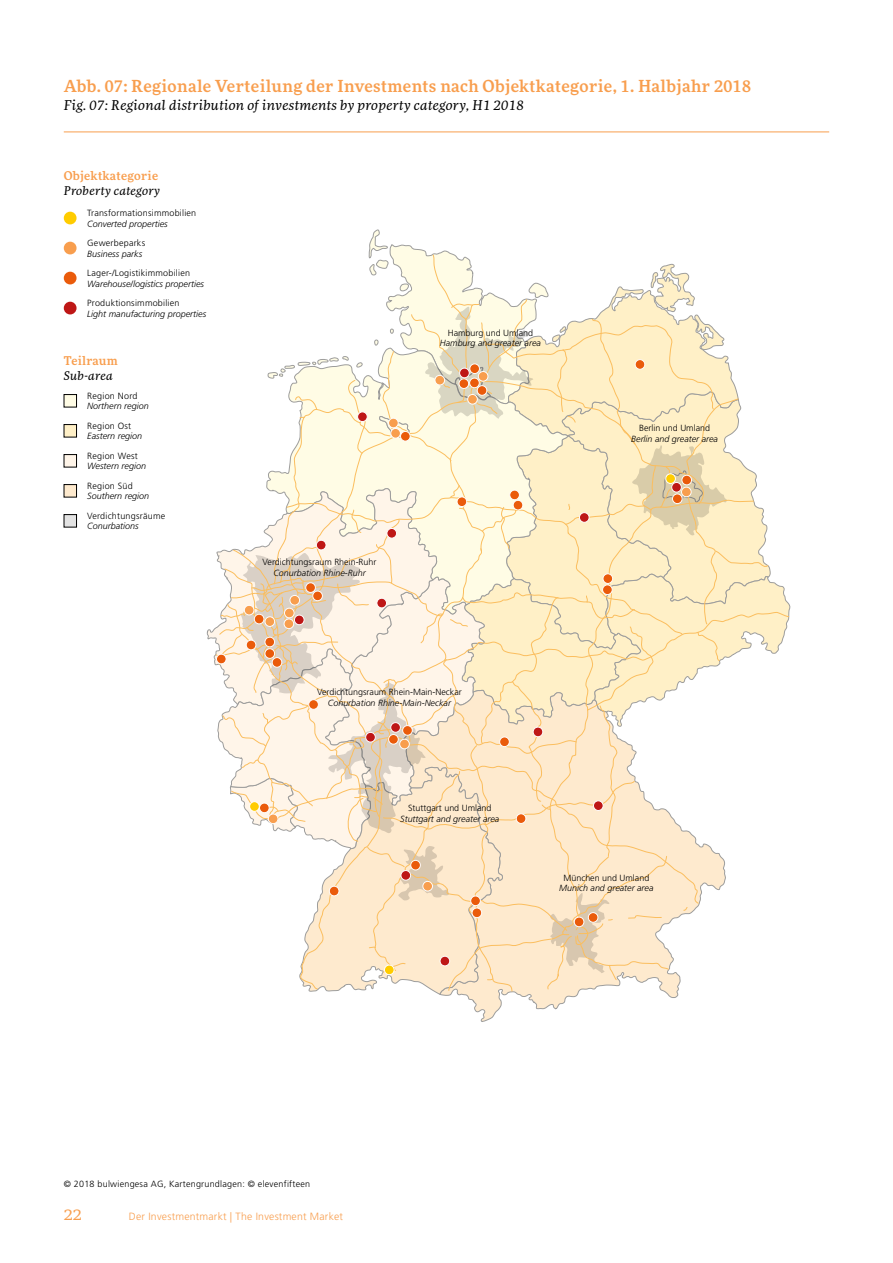
<style>
.page{position:relative;width:893px;height:1263px;background:#fff}
.page>*{position:absolute;margin:0;border:0;box-sizing:border-box;transform-origin:0 0}
.t1{font:500 16.5px "More Pro";letter-spacing:.025em;color:#f89e4e}
.t2{font:expanded 15px "More Pro";color:#f89e4e}
.t3{font:italic 13.5px "More Pro";letter-spacing:.025em;color:#000}
.t4{font:italic 12px "More Pro";letter-spacing:.025em;color:#000}
.t5{font:500 12px "More Pro";letter-spacing:.025em;color:#f89e4e}
.t6{font:300 10.5px "Frutiger LT Std";letter-spacing:.02em;color:#f89e4e}
.t7{font:300 9px "Frutiger LT Std";letter-spacing:.025em;color:#000}
.t8{font:italic 300 9px "Frutiger LT Std";color:#000}
.t9{font:italic 300 8.85px "Frutiger LT Std";color:#000}
.t10{font:300 8.85px "Frutiger LT Std";color:#000}
</style>
<div class="page">
<svg style="left:441px;top:992px;width:238px;height:30px"></svg>
<svg style="left:215px;top:229px;width:576px;height:763px"></svg>
<hr style="left:64px;top:132px;width:765px;height:1px;background:#f89e4e">
<div style="left:64px;top:455px;width:13px;height:12px;background:#fff5e9"></div>
<div style="left:64px;top:454px;width:13px;height:13px;border:1px solid #000"></div>
<div style="left:64px;top:425px;width:13px;height:12px;background:#fff0c7"></div>
<div style="left:64px;top:424px;width:13px;height:13px;border:1px solid #000"></div>
<div style="left:64px;top:485px;width:13px;height:12px;background:#feeace"></div>
<div style="left:64px;top:484px;width:13px;height:13px;border:1px solid #000"></div>
<div style="left:64px;top:515px;width:13px;height:12px;background:#e3e3e3"></div>
<div style="left:64px;top:514px;width:13px;height:13px;border:1px solid #000"></div>
<div style="left:64px;top:395px;width:13px;height:12px;background:#fffce5"></div>
<div style="left:64px;top:394px;width:13px;height:13px;border:1px solid #000"></div>
<div style="left:64px;top:242px;width:13px;height:12px;background:#f89e4e;border-radius:50%"></div>
<div style="left:64px;top:212px;width:13px;height:12px;background:#fc0;border-radius:50%"></div>
<div style="left:64px;top:302px;width:13px;height:12px;background:#be1716;border-radius:50%"></div>
<div style="left:64px;top:272px;width:13px;height:12px;background:#ea5b0b;border-radius:50%"></div>
<h1 class="t1" style="left:64px;top:74px;width:689px">Abb. 07: Regionale Verteilung der Investments nach Objektkategorie, 1. Halbjahr 2018</h1>
<h3 class="t3" style="left:64px;top:96px;width:461px">Fig. 07: Regional distribution of investments by property category, H1 2018</h3>
<h3 class="t5" style="left:64px;top:167px;width:96px">Objektkategorie</h3>
<h3 class="t4" style="left:64px;top:182px;width:98px">Proberty category</h3>
<p class="t7" style="left:87px;top:208px;width:111px">Transformationsimmobilien</p>
<p class="t8" style="left:87px;top:218px;width:82px">Converted properties</p>
<p class="t7" style="left:87px;top:238px;width:59px">Gewerbeparks</p>
<p class="t8" style="left:87px;top:248px;width:57px">Business parks</p>
<p class="t7" style="left:87px;top:268px;width:104px">Lager-/Logistikimmobilien</p>
<p class="t8" style="left:87px;top:278px;width:118px">Warehouse/logistics properties</p>
<p class="t7" style="left:87px;top:298px;width:94px">Produktionsimmobilien</p>
<p class="t8" style="left:87px;top:308px;width:121px">Light manufacturing properties</p>
<h3 class="t5" style="left:64px;top:352px;width:56px">Teilraum</h3>
<h3 class="t4" style="left:64px;top:367px;width:50px">Sub-area</h3>
<p class="t7" style="left:87px;top:391px;width:52px">Region Nord</p>
<p class="t8" style="left:87px;top:401px;width:63px">Northern region</p>
<p class="t7" style="left:87px;top:421px;width:46px">Region Ost</p>
<p class="t8" style="left:87px;top:431px;width:57px">Eastern region</p>
<p class="t7" style="left:87px;top:451px;width:52px">Region West</p>
<p class="t8" style="left:87px;top:461px;width:60px">Western region</p>
<p class="t7" style="left:87px;top:481px;width:47px">Region Süd</p>
<p class="t8" style="left:87px;top:491px;width:64px">Southern region</p>
<p class="t7" style="left:87px;top:511px;width:79px">Verdichtungsräume</p>
<p class="t8" style="left:87px;top:521px;width:53px">Conurbations</p>
<p class="t10" style="left:448px;top:327px;width:87px">Hamburg und Umland</p>
<p class="t9" style="left:440px;top:338px;width:103px">Hamburg and greater area</p>
<p class="t10" style="left:639px;top:423px;width:72px">Berlin und Umland</p>
<p class="t9" style="left:631px;top:434px;width:88px">Berlin and greater area</p>
<p class="t10" style="left:263px;top:557px;width:115px">Verdichtungsraum Rhein-Ruhr</p>
<p class="t9" style="left:273px;top:568px;width:94px">Conurbation Rhine-Ruhr</p>
<p class="t10" style="left:317px;top:687px;width:146px">Verdichtungsraum Rhein-Main-Neckar</p>
<p class="t9" style="left:328px;top:698px;width:124px">Conurbation Rhine-Main-Neckar</p>
<p class="t10" style="left:408px;top:803px;width:85px">Stuttgart und Umland</p>
<p class="t9" style="left:400px;top:813px;width:101px">Stuttgart and greater area</p>
<p class="t10" style="left:563px;top:873px;width:87px">München und Umland</p>
<p class="t9" style="left:559px;top:883px;width:96px">Munich and greater area</p>
<p class="t7" style="left:64px;top:1178px;width:248px">© 2018 bulwiengesa AG, Kartengrundlagen: © elevenfifteen</p>
<h2 class="t2" style="left:64px;top:1205px;width:19px">22</h2>
<p class="t6" style="left:129px;top:1211px;width:216px">Der Investmentmarkt | The Investment Market</p>
</div>
